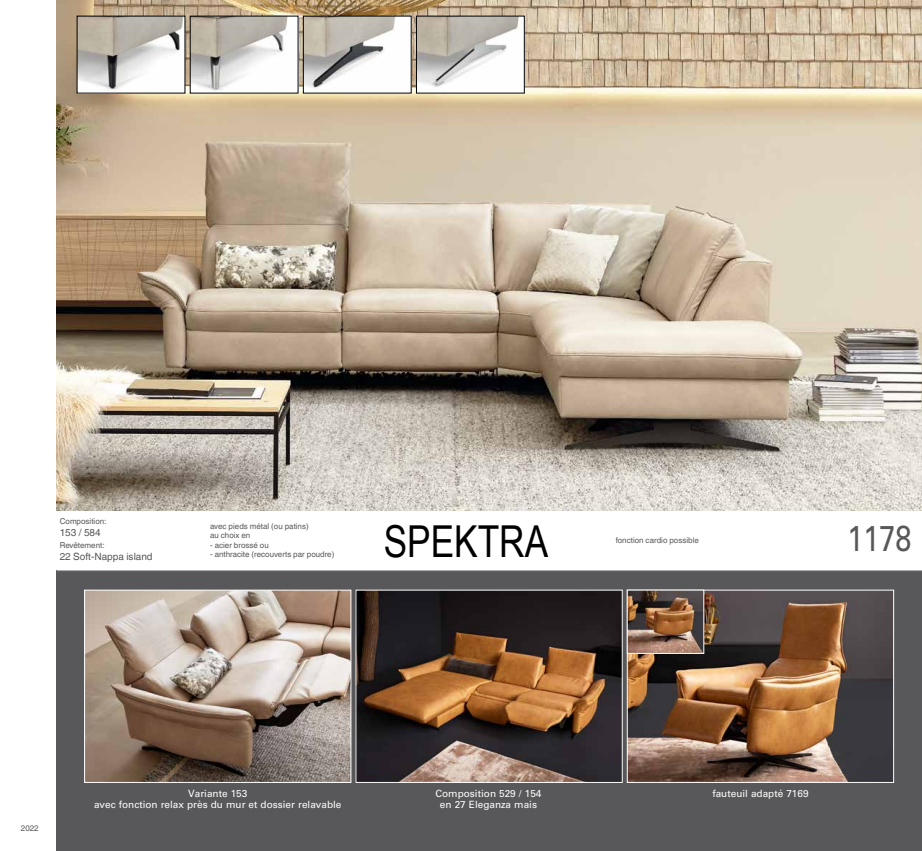
<style>
.page{position:relative;width:922px;height:851px;background:#fff}
.page>*{position:absolute;margin:0;border:0;box-sizing:border-box;transform-origin:0 0}
.t1{font:44px "Arial";color:#000;scale:.8 1}
.t2{font:36px "Univers";color:#58585a;scale:.8 1}
.t3{font:10px/11px "Univers";color:#fff;text-align:center}
.t4{font:10px "Helvetica World";color:#58585a}
.t5{font:8px/9.6px "Helvetica World";color:#58585a}
</style>
<div class="page">
<div style="left:57px;top:570px;width:864px;height:280px;background:#58585a"></div>
<img style="left:57px;top:0;width:864px;height:510px">
<hr style="left:57px;top:570px;width:864px;height:1px;background:#b1b3b4">
<img style="left:628px;top:591px;width:263px;height:189px">
<img style="left:357px;top:591px;width:263px;height:189px">
<img style="left:86px;top:591px;width:263px;height:189px">
<div style="left:84px;top:589px;width:267px;height:193px;border:1px solid #fff"></div>
<img style="left:79px;top:18px;width:104px;height:74px">
<img style="left:192px;top:18px;width:104px;height:74px">
<img style="left:305px;top:18px;width:104px;height:74px">
<img style="left:418px;top:18px;width:104px;height:74px">
<img style="left:628px;top:591px;width:74px;height:60px">
<div style="left:626px;top:589px;width:78px;height:64px;border:1px solid #fff"></div>
<p class="t5" style="left:60px;top:516px;width:48px">Composition:</p>
<p class="t4" style="left:60px;top:527px;width:43px">153 / 584</p>
<p class="t5" style="left:60px;top:540px;width:46px">Revêtement:</p>
<p class="t4" style="left:60px;top:551px;width:94px">22 Soft-Nappa island</p>
<p class="t5" style="left:210px;top:521px;width:100px">avec pieds métal (ou patins) au choix en</p>
<p class="t5" style="left:210px;top:540px;width:60px">- acier brossé ou</p>
<p class="t5" style="left:210px;top:550px;width:126px">- anthracite (recouverts par poudre)</p>
<h1 class="t1" style="left:383px;top:512px;width:207px">SPEKTRA</h1>
<h2 class="t2" style="left:847px;top:517px;width:82px">1178</h2>
<p class="t5" style="left:615px;top:535px;width:85px">fonction cardio possible</p>
<p class="t5" style="left:21px;top:823px;width:19px">2022</p>
<p class="t3" style="left:94px;top:788px;width:249px">Variante 153<br>avec fonction relax près du mur et dossier relavable</p>
<p class="t3" style="left:435px;top:788px;width:107px">Composition 529 / 154 en 27 Eleganza mais</p>
<p class="t3" style="left:712px;top:788px;width:98px">fauteuil adapté 7169</p>
</div>
